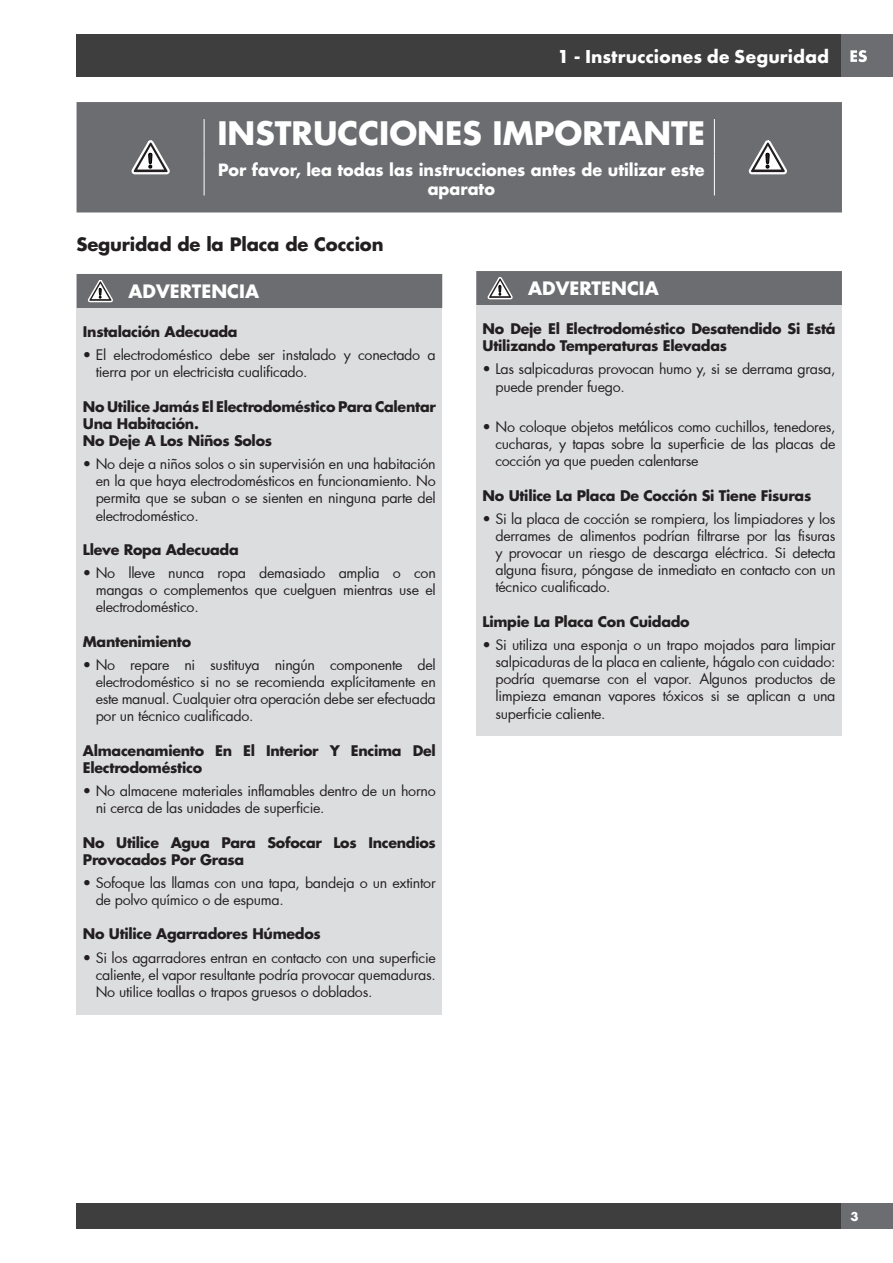
<style>
.page{position:relative;width:893px;height:1263px;background:#fff}
.page>*{position:absolute;margin:0;border:0;box-sizing:border-box;transform-origin:0 0}
.t1{font:700 31.5px "Futura Std";color:#fff}
.t2{font:700 19.5px "Futura PT";color:#fff}
.t3{font:700 18px "Futura Std";letter-spacing:-.01em;color:#231f20}
.t4{font:700 18px "Futura Std";color:#fff}
.t5{font:700 16.5px/19.8px "Futura Std";color:#fff;text-align:center}
.t6{font:14.25px/17.1px "Futura";letter-spacing:-.02em;color:#231f20;text-align:justify}
.t7{font:700 14.25px/17.1px "Futura Std";letter-spacing:-.02em;color:#231f20}
.t8{font:700 13.5px "Futura PT";color:#fff}
</style>
<div class="page">
<div style="left:77px;top:34px;width:765px;height:43px;background:#3e3e3f"></div>
<div style="left:842px;top:34px;width:51px;height:43px;background:#6c6d70"></div>
<svg style="left:850px;top:50px;width:17px;height:12px"></svg>
<div style="left:77px;top:1203px;width:765px;height:26px;background:#3e3e3f"></div>
<div style="left:842px;top:1203px;width:51px;height:26px;background:#6c6d70"></div>
<div style="left:77px;top:308px;width:365px;height:706px;background:#dcdddf"></div>
<div style="left:77px;top:274px;width:365px;height:34px;background:#6c6d70"></div>
<div style="left:476px;top:305px;width:366px;height:430px;background:#dcdddf"></div>
<div style="left:476px;top:271px;width:366px;height:34px;background:#6c6d70"></div>
<div style="left:77px;top:102px;width:765px;height:110px;background:#6c6d70"></div>
<hr style="left:204px;top:119px;width:1px;height:35px;background:#fff">
<hr style="left:714px;top:119px;width:1px;height:35px;background:#fff">
<hr style="left:204px;top:154px;width:1px;height:41px;background:#fff">
<hr style="left:714px;top:154px;width:1px;height:41px;background:#fff">
<svg style="left:131px;top:140px;width:39px;height:34px"></svg>
<svg style="left:748px;top:140px;width:39px;height:34px"></svg>
<h2 class="t2" style="left:557px;top:44px;width:273px">1 - Instrucciones de Seguridad</h2>
<h1 class="t1" style="left:217px;top:112px;width:489px">INSTRUCCIONES IMPORTANTE</h1>
<p class="t5" style="left:218px;top:159px;width:488px">Por favor, lea todas las instrucciones antes de utilizar este aparato</p>
<p class="t3" style="left:77px;top:232px;width:309px">Seguridad de la Placa de Coccion</p>
<p class="t4" style="left:128px;top:280px;width:132px">ADVERTENCIA</p>
<p class="t7" style="left:83px;top:323px;width:156px">Instalación Adecuada</p>
<p class="t6" style="left:96px;top:346px;width:342px;text-indent:-13px">• El electrodoméstico debe ser instalado y conectado a tierra por un electricista cualificado.</p>
<p class="t7" style="left:83px;top:397px;width:354px">No Utilice Jamás El Electrodoméstico Para Calentar<br>Una Habitación.<br>No Deje A Los Niños Solos</p>
<p class="t6" style="left:96px;top:455px;width:342px;text-indent:-13px">• No deje a niños solos o sin supervisión en una habitación en la que haya electrodomésticos en funcionamiento. No permita que se suban o se sienten en ninguna parte del electrodoméstico.</p>
<p class="t7" style="left:83px;top:541px;width:157px">Lleve Ropa Adecuada</p>
<p class="t6" style="left:96px;top:564px;width:342px;text-indent:-13px">• No lleve nunca ropa demasiado amplia o con mangas o complementos que cuelguen mientras use el electrodoméstico.</p>
<p class="t7" style="left:83px;top:632px;width:110px">Mantenimiento</p>
<p class="t6" style="left:96px;top:656px;width:342px;text-indent:-13px">• No repare ni sustituya ningún componente del electrodoméstico si no se recomienda explícitamente en este manual. Cualquier otra operación debe ser efectuada por un técnico cualificado.</p>
<p class="t7" style="left:83px;top:741px;width:354px">Almacenamiento En El Interior Y Encima Del<br>Electrodoméstico</p>
<p class="t6" style="left:96px;top:782px;width:342px;text-indent:-13px">• No almacene materiales inflamables dentro de un horno ni cerca de las unidades de superficie.</p>
<p class="t7" style="left:83px;top:833px;width:354px">No Utilice Agua Para Sofocar Los Incendios<br>Provocados Por Grasa</p>
<p class="t6" style="left:96px;top:874px;width:342px;text-indent:-13px">• Sofoque las llamas con una tapa, bandeja o un extintor de polvo químico o de espuma.</p>
<p class="t7" style="left:83px;top:925px;width:239px">No Utilice Agarradores Húmedos</p>
<p class="t6" style="left:96px;top:949px;width:342px;text-indent:-13px">• Si los agarradores entran en contacto con una superficie caliente, el vapor resultante podría provocar quemaduras.<br>No utilice toallas o trapos gruesos o doblados.</p>
<p class="t4" style="left:528px;top:277px;width:132px">ADVERTENCIA</p>
<p class="t7" style="left:483px;top:320px;width:354px">No Deje El Electrodoméstico Desatendido Si Está<br>Utilizando Temperaturas Elevadas</p>
<p class="t6" style="left:495px;top:360px;width:342px;text-indent:-13px">• Las salpicaduras provocan humo y, si se derrama grasa, puede prender fuego.</p>
<p class="t6" style="left:495px;top:418px;width:342px;text-indent:-13px">• No coloque objetos metálicos como cuchillos, tenedores, cucharas, y tapas sobre la superficie de las placas de cocción ya que pueden calentarse</p>
<p class="t7" style="left:483px;top:486px;width:330px">No Utilice La Placa De Cocción Si Tiene Fisuras</p>
<p class="t6" style="left:495px;top:510px;width:342px;text-indent:-13px">• Si la placa de cocción se rompiera, los limpiadores y los derrames de alimentos podrían filtrarse por las fisuras y provocar un riesgo de descarga eléctrica. Si detecta alguna fisura, póngase de inmediato en contacto con un técnico cualificado.</p>
<p class="t7" style="left:483px;top:612px;width:209px">Limpie La Placa Con Cuidado</p>
<p class="t6" style="left:495px;top:636px;width:342px;text-indent:-13px">• Si utiliza una esponja o un trapo mojados para limpiar salpicaduras de la placa en caliente, hágalo con cuidado: podría quemarse con el vapor. Algunos productos de limpieza emanan vapores tóxicos si se aplican a una superficie caliente.</p>
<p class="t8" style="left:850px;top:1208px;width:10px">3</p>
</div>
